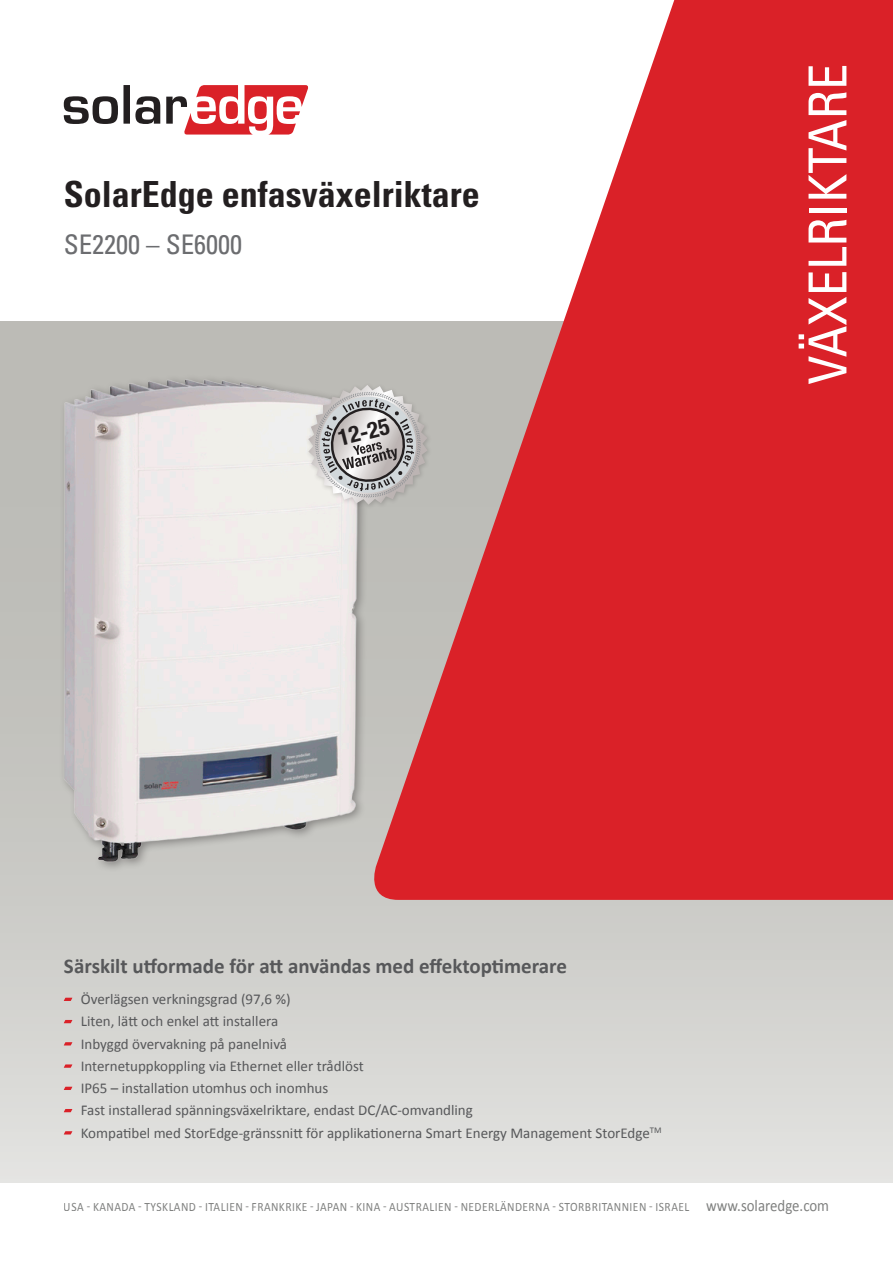
<style>
.page{position:relative;width:893px;height:1263px;background:#fff}
.page>*{position:absolute;margin:0;border:0;box-sizing:border-box;transform-origin:0 0}
.pg1_Family_vertical{font:condensed 52.5px "Univers LT Std";color:#fff}
.pg1_Product_Header{font:700 condensed 36px "Univers LT Std";color:#231f20}
.pg1_Product_Subheade{font:condensed 27px "Univers LT Std";color:#6c6d70}
.t1{font:700 condensed 22.8px "Helvetica Neue LT Std";color:#231f20}
.pg1_Text_bold{font:700 21px "Calibri";color:#57585a}
.pg1_Text_URL{font:16.5px "Calibri";color:#808180;scale:.9 1}
.Pg1_Text_Bullets{font:15px "Calibri";color:#57585a}
.t2{font:12.75px "Calibri";letter-spacing:.04em;color:#808180;scale:.9 1}
</style>
<div class="page">
<div style="left:0;top:321px;width:893px;height:861px;background:linear-gradient(to bottom,#b4b3ae,#dbdbd8)"></div>
<svg style="left:413px;top:0;width:480px;height:900px;fill:#da2128"></svg>
<svg style="left:64px;top:85px;width:244px;height:50px"></svg>
<svg style="left:64px;top:998px;width:8px;height:3px"></svg>
<svg style="left:64px;top:1020px;width:8px;height:3px"></svg>
<svg style="left:64px;top:1042px;width:8px;height:3px"></svg>
<svg style="left:64px;top:1064px;width:8px;height:4px"></svg>
<svg style="left:64px;top:1087px;width:8px;height:3px"></svg>
<svg style="left:64px;top:1109px;width:8px;height:3px"></svg>
<svg style="left:64px;top:1131px;width:8px;height:3px"></svg>
<img style="left:10px;top:321px;width:403px;height:590px">
<div style="left:306px;top:382px;width:127px;height:128px;background:#231f20;opacity:.2"></div>
<svg style="left:308px;top:385px;width:120px;height:120px;background:#bdbbba"></svg>
<p class="pg1_Product_Header" style="left:64px;top:172px;width:417px">SolarEdge enfasväxelriktare</p>
<p class="pg1_Product_Subheade" style="left:64px;top:228px;width:180px">SE2200 – SE6000</p>
<p class="t1" style="left:335px;top:425px;width:54px;rotate:-14deg">12-25</p>
<p class="pg1_Family_vertical" style="left:794px;top:385px;width:322px;rotate:-90deg">VÄXELRIKTARE</p>
<p class="pg1_Text_bold" style="left:64px;top:953px;width:505px">Särskilt utformade för att användas med effektoptimerare</p>
<p class="Pg1_Text_Bullets" style="left:81px;top:990px;width:212px">Överlägsen verkningsgrad )97,6 %(</p>
<p class="Pg1_Text_Bullets" style="left:81px;top:1012px;width:199px">Liten, lätt och enkel att installera</p>
<p class="Pg1_Text_Bullets" style="left:81px;top:1034px;width:208px">Inbyggd övervakning på panelnivå</p>
<p class="Pg1_Text_Bullets" style="left:81px;top:1056px;width:284px">Internetuppkoppling via Ethernet eller trådlöst</p>
<p class="Pg1_Text_Bullets" style="left:81px;top:1079px;width:249px">IP65 – installation utomhus och inomhus</p>
<p class="Pg1_Text_Bullets" style="left:81px;top:1101px;width:394px">Fast installerad spänningsväxelriktare, endast DC/AC-omvandling</p>
<p class="Pg1_Text_Bullets" style="left:81px;top:1123px;width:582px">Kompatibel med StorEdge-gränssnitt för applikationerna Smart Energy Management StorEdge<sup>TM</sup></p>
<p class="t2" style="left:64px;top:1198px;width:696px">USA - KANADA - TYSKLAND - ITALIEN - FRANKRIKE - JAPAN - KINA - AUSTRALIEN - NEDERLÄNDERNA - STORBRITANNIEN - ISRAEL</p>
<p class="pg1_Text_URL" style="left:706px;top:1194px;width:138px">www.solaredge.com</p>
</div>
